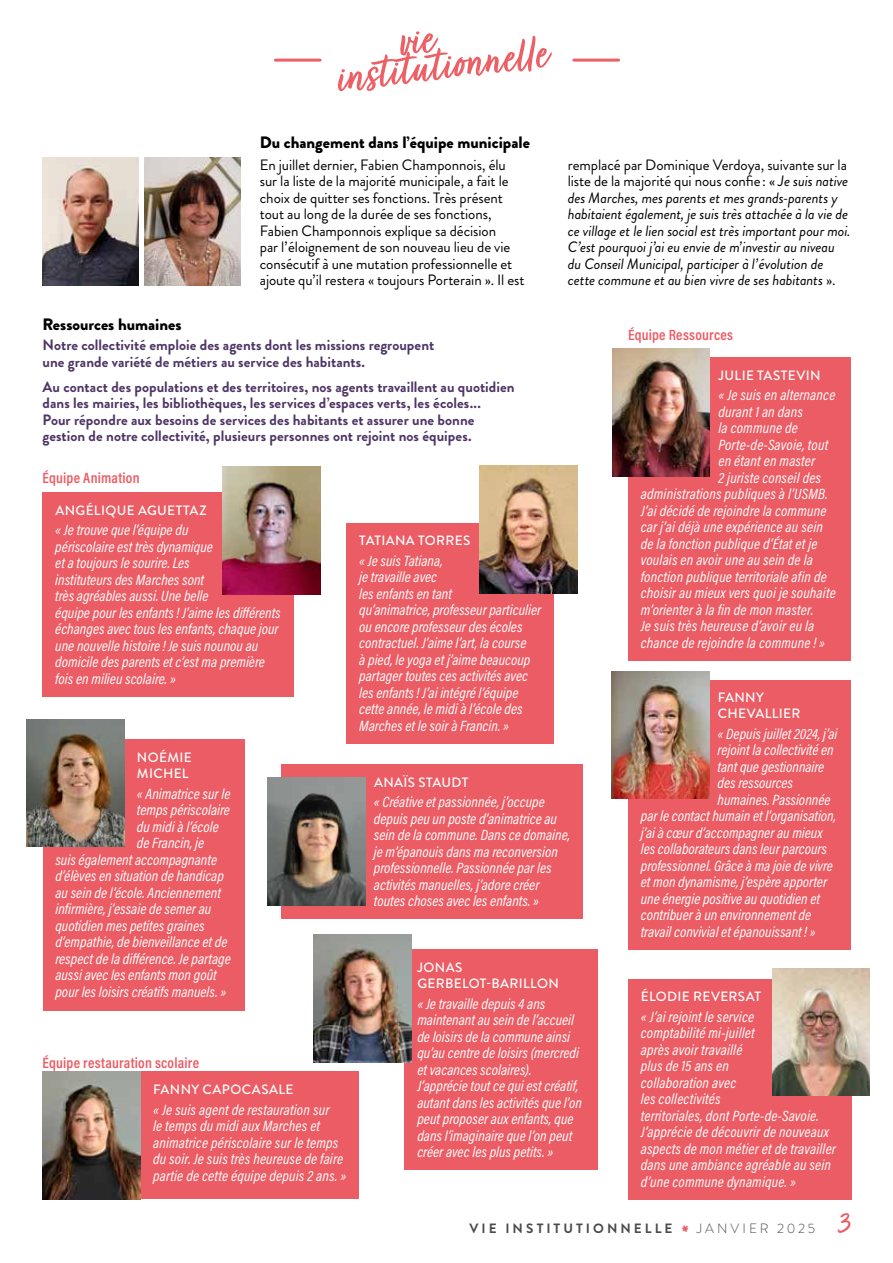
<style>
.page{position:relative;width:893px;height:1263px;background:#fff}
.page>*{position:absolute;margin:0;border:0;box-sizing:border-box;transform-origin:0 0}
.t1{font:54.9px "Turbinado Pro";color:#ec5f65}
.t2{font:30px "Turbinado Bold Pro";color:#eb5c64}
.t3{font:900 16.5px "Brandon Grotesque";color:#000}
.t4{font:italic 15px/16.5px "Acumin Pro Cond";letter-spacing:.005em;color:#fff}
.t5{font:700 15px/16.5px "Brandon Grotesque";letter-spacing:.005em;color:#4e3566}
.t6{font:italic 15px/16.5px "Brandon Grotesque";letter-spacing:-.005em;color:#000}
.t7{font:15px/16.5px "Brandon Grotesque";letter-spacing:-.005em;color:#000}
.t8{font:600 15px "Acumin Pro Cond";letter-spacing:.015em;color:#eb5c64}
.t9{font:500 13.5px/16.2px "Brandon Grotesque";letter-spacing:.025em;color:#fff}
.t10{font:700 13.5px "Brandon Grotesque";letter-spacing:.225em;color:#4a4a49}
.t11{font:300 13.5px "Brandon Grotesque";letter-spacing:.225em;color:#4a4a49}
.s1{font-style:normal}
</style>
<div class="page">
<hr style="left:574px;top:59px;width:45px;height:3px;background:#ec5f65">
<hr style="left:275px;top:59px;width:45px;height:3px;background:#ec5f65">
<div style="left:43px;top:492px;width:251px;height:205px;background:#eb5c64"></div>
<div style="left:346px;top:523px;width:208px;height:220px;background:#eb5c64"></div>
<div style="left:43px;top:739px;width:201px;height:272px;background:#eb5c64"></div>
<div style="left:405px;top:949px;width:193px;height:221px;background:#eb5c64"></div>
<div style="left:281px;top:764px;width:302px;height:155px;background:#eb5c64"></div>
<div style="left:140px;top:1071px;width:219px;height:128px;background:#eb5c64"></div>
<div style="left:628px;top:979px;width:223px;height:220px;background:#eb5c64"></div>
<div style="left:628px;top:357px;width:222px;height:303px;background:#eb5c64"></div>
<div style="left:628px;top:680px;width:222px;height:269px;background:#eb5c64"></div>
<img style="left:145px;top:157px;width:95px;height:128px">
<img style="left:43px;top:157px;width:95px;height:128px">
<img style="left:611px;top:671px;width:98px;height:128px">
<img style="left:772px;top:968px;width:98px;height:128px">
<img style="left:612px;top:349px;width:98px;height:127px">
<img style="left:43px;top:1071px;width:97px;height:128px">
<img style="left:223px;top:467px;width:97px;height:127px">
<img style="left:314px;top:934px;width:97px;height:128px">
<img style="left:26px;top:719px;width:98px;height:128px">
<img style="left:268px;top:778px;width:97px;height:127px">
<img style="left:480px;top:466px;width:98px;height:127px">
<h1 class="t1" style="left:333px;top:48px;width:214px;rotate:-7deg">institutionnelle</h1>
<p class="t3" style="left:260px;top:131px;width:272px">Du changement dans l’équipe municipale</p>
<p class="t7" style="left:260px;top:156px;width:266px">En juillet dernier, Fabien Champonnois, élu sur la liste de la majorité municipale, a fait le choix de quitter ses fonctions. Très présent tout au long de la durée de ses fonctions, Fabien Champonnois explique sa décision<br>par l’éloignement de son nouveau lieu de vie consécutif à une mutation professionnelle et ajoute qu’il restera « toujours Porterain ». Il est</p>
<p class="t6" style="left:568px;top:156px;width:284px"><span class="s1">remplacé par Dominique Verdoya, suivante sur la liste de la majorité qui nous confie: «</span> Je suis native des Marches, mes parents et mes grands-parents y habitaient également, je suis très attachée à la vie de ce village et le lien social est très important pour moi.<br>C’est pourquoi j’ai eu envie de m’investir au niveau du Conseil Municipal, participer à l’évolution de cette commune et au bien vivre de ses habitants <span class="s1">».</span></p>
<p class="t3" style="left:43px;top:312px;width:141px">Ressources humaines</p>
<p class="t5" style="left:43px;top:337px;width:393px">Notre collectivité emploie des agents dont les missions regroupent une grande variété de métiers au service des habitants.</p>
<p class="t5" style="left:43px;top:379px;width:474px">Au contact des populations et des territoires, nos agents travaillent au quotidien dans les mairies, les bibliothèques, les services d’espaces verts, les écoles...<br>Pour répondre aux besoins de services des habitants et assurer une bonne gestion de notre collectivité, plusieurs personnes ont rejoint nos équipes.</p>
<p class="t8" style="left:43px;top:468px;width:99px">Équipe Animation</p>
<p class="t9" style="left:55px;top:502px;width:153px">ANGÉLIQUE AGUETTAZ</p>
<p class="t4" style="left:55px;top:522px;width:227px">« Je trouve que l’équipe du<br>périscolaire est très dynamique<br>et a toujours le sourire. Les<br>instituteurs des Marches sont<br>très agréables aussi. Une belle<br>équipe pour les enfants! J’aime les différents échanges avec tous les enfants, chaque jour une nouvelle histoire ! Je suis nounou au domicile des parents et c’est ma première fois en milieu scolaire. »</p>
<p class="t9" style="left:359px;top:532px;width:112px">TATIANA TORRES</p>
<p class="t4" style="left:359px;top:552px;width:184px">« Je suis Tatiana,<br>je travaille avec<br>les enfants en tant<br>qu’animatrice, professeur particulier ou encore professeur des écoles contractuel. J’aime l’art, la course<br>à pied, le yoga et j’aime beaucoup partager toutes ces activités avec les enfants! J’ai intégré l’équipe cette année, le midi à l’école des<br>Marches et le soir à Francin. »</p>
<p class="t9" style="left:137px;top:749px;width:56px">NOÉMIE<br>MICHEL</p>
<p class="t4" style="left:137px;top:785px;width:95px">« Animatrice sur le</p>
<p class="t4" style="left:137px;top:801px;width:95px">temps périscolaire</p>
<p class="t4" style="left:137px;top:818px;width:83px">du midi à l’école</p>
<p class="t4" style="left:137px;top:834px;width:69px">de Francin, je</p>
<p class="t4" style="left:55px;top:851px;width:163px">suis également accompagnante</p>
<p class="t4" style="left:55px;top:867px;width:170px">d’élèves en situation de handicap</p>
<p class="t4" style="left:55px;top:884px;width:167px">au sein de l’école. Anciennement</p>
<p class="t4" style="left:55px;top:900px;width:157px">infirmière, j’essaie de semer au</p>
<p class="t4" style="left:55px;top:917px;width:151px">quotidien mes petites graines</p>
<p class="t4" style="left:55px;top:933px;width:174px">d’empathie, de bienveillance et de</p>
<p class="t4" style="left:55px;top:950px;width:177px">respect de la différence. Je partage</p>
<p class="t4" style="left:55px;top:966px;width:163px">aussi avec les enfants mon goût</p>
<p class="t4" style="left:55px;top:983px;width:172px">pour les loisirs créatifs manuels. »</p>
<p class="t8" style="left:43px;top:1053px;width:158px">Équipe restauration scolaire</p>
<p class="t9" style="left:153px;top:1081px;width:142px">FANNY CAPOCASALE</p>
<p class="t4" style="left:153px;top:1101px;width:195px">« Je suis agent de restauration sur<br>le temps du midi aux Marches et animatrice périscolaire sur le temps du soir. Je suis très heureuse de faire partie de cette équipe depuis 2 ans. »</p>
<p class="t9" style="left:374px;top:774px;width:96px">ANAÏS STAUDT</p>
<p class="t4" style="left:374px;top:794px;width:198px">« Créative et passionnée, j’occupe depuis peu un poste d’animatrice au sein de la commune. Dans ce domaine, je m’épanouis dans ma reconversion professionnelle. Passionnée par les activités manuelles, j’adore créer toutes choses avec les enfants. »</p>
<p class="t9" style="left:417px;top:959px;width:143px">JONAS<br>GERBELOT‑BARILLON</p>
<p class="t4" style="left:417px;top:995px;width:166px">« Je travaille depuis 4 ans maintenant au sein de l’accueil de loisirs de la commune ainsi qu’au centre de loisirs (mercredi et vacances scolaires).<br>J’apprécie tout ce qui est créatif, autant dans les activités que l’on peut proposer aux enfants, que dans l’imaginaire que l’on peut créer avec les plus petits. »</p>
<p class="t8" style="left:628px;top:325px;width:107px">Équipe Ressources</p>
<p class="t9" style="left:718px;top:367px;width:104px">JULIE TASTEVIN</p>
<p class="t4" style="left:718px;top:386px;width:118px">« Je suis en alternance</p>
<p class="t4" style="left:718px;top:403px;width:86px">durant 1 an dans</p>
<p class="t4" style="left:718px;top:419px;width:81px">la commune de</p>
<p class="t4" style="left:718px;top:436px;width:111px">Porte‑de‑Savoie, tout</p>
<p class="t4" style="left:718px;top:452px;width:98px">en étant en master</p>
<p class="t4" style="left:718px;top:469px;width:104px">2 juriste conseil des</p>
<p class="t4" style="left:641px;top:485px;width:189px">administrations publiques à l’USMB.</p>
<p class="t4" style="left:641px;top:502px;width:187px">J’ai décidé de rejoindre la commune</p>
<p class="t4" style="left:641px;top:518px;width:184px">car j’ai déjà une expérience au sein</p>
<p class="t4" style="left:641px;top:535px;width:178px">de la fonction publique d’État et je</p>
<p class="t4" style="left:641px;top:551px;width:174px">voulais en avoir une au sein de la</p>
<p class="t4" style="left:641px;top:568px;width:187px">fonction publique territoriale afin de</p>
<p class="t4" style="left:641px;top:584px;width:196px">choisir au mieux vers quoi je souhaite</p>
<p class="t4" style="left:641px;top:601px;width:174px">m’orienter à la fin de mon master.</p>
<p class="t4" style="left:641px;top:617px;width:175px">Je suis très heureuse d’avoir eu la</p>
<p class="t4" style="left:641px;top:634px;width:186px">chance de rejoindre la commune ! »</p>
<p class="t9" style="left:718px;top:689px;width:84px">FANNY<br>CHEVALLIER</p>
<p class="t4" style="left:718px;top:725px;width:121px">« Depuis juillet 2024, j’ai</p>
<p class="t4" style="left:718px;top:742px;width:118px">rejoint la collectivité en</p>
<p class="t4" style="left:718px;top:758px;width:108px">tant que gestionnaire</p>
<p class="t4" style="left:718px;top:775px;width:77px">des ressources</p>
<p class="t4" style="left:718px;top:791px;width:114px">humaines. Passionnée</p>
<p class="t4" style="left:641px;top:808px;width:197px">par le contact humain et l’organisation,</p>
<p class="t4" style="left:641px;top:824px;width:183px">j’ai à cœur d’accompagner au mieux</p>
<p class="t4" style="left:641px;top:841px;width:188px">les collaborateurs dans leur parcours</p>
<p class="t4" style="left:641px;top:857px;width:193px">professionnel. Grâce à ma joie de vivre</p>
<p class="t4" style="left:641px;top:874px;width:188px">et mon dynamisme, j’espère apporter</p>
<p class="t4" style="left:641px;top:890px;width:181px">une énergie positive au quotidien et</p>
<p class="t4" style="left:641px;top:907px;width:172px">contribuer à un environnement de</p>
<p class="t4" style="left:641px;top:923px;width:176px">travail convivial et épanouissant ! »</p>
<p class="t9" style="left:641px;top:988px;width:122px">ÉLODIE REVERSAT</p>
<p class="t4" style="left:641px;top:1008px;width:197px">« J’ai rejoint le service<br>comptabilité mi‑juillet<br>après avoir travaillé<br>plus de 15 ans en<br>collaboration avec<br>les collectivités<br>territoriales, dont Porte‑de‑Savoie.<br>J’apprécie de découvrir de nouveaux aspects de mon métier et de travailler dans une ambiance agréable au sein d’une commune dynamique. »</p>
<p class="t10" style="left:470px;top:1219px;width:204px">VIE INSTITUTIONNELLE</p>
<p class="t11" style="left:697px;top:1219px;width:120px">JANVIER 2025</p>
<h2 class="t2" style="left:681px;top:1220px;width:10px">*</h2>
<h2 class="t2" style="left:838px;top:1206px;width:13px">3</h2>
</div>
